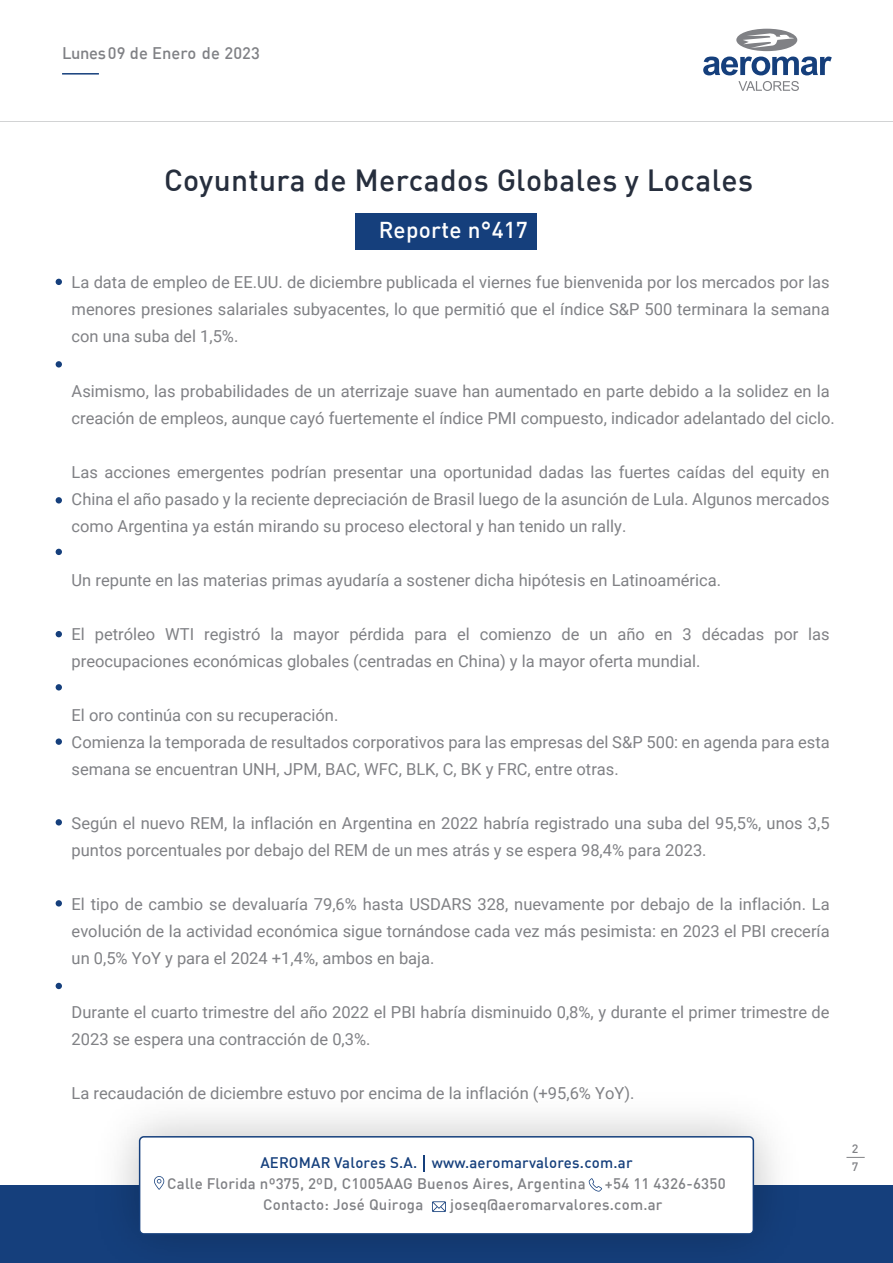
<style>
.page{position:relative;width:893px;height:1263px;background:#fff}
.page>*{position:absolute;margin:0;border:0;box-sizing:border-box;transform-origin:0 0}
.t1{font:500 30px "DIN";letter-spacing:.015em;color:#262e3d}
.t2{font:500 22.5px "DIN";letter-spacing:.015em;color:#fff}
.t3{font:16.5px/27px "Roboto";color:#808185}
.t4{font:500 16.5px "DIN";color:#808185}
.t5{font:500 15px "DIN";letter-spacing:.015em;color:#808185}
.t6{font:500 15px "DIN";letter-spacing:.015em;color:#153f7c}
.t7{font:500 12px "DIN";color:#808185}
</style>
<div class="page">
<hr style="left:0;top:121px;width:893px;height:1px;background:#808185">
<svg style="left:703px;top:57px;width:129px;height:18px"></svg>
<svg style="left:738px;top:81px;width:61px;height:10px"></svg>
<div style="left:736px;top:29px;width:61px;height:22px;background:#808185;border-radius:50%"></div>
<svg style="left:743px;top:33px;width:51px;height:15px"></svg>
<hr style="left:62px;top:73px;width:37px;height:2px;background:#153f7c">
<div style="left:356px;top:213px;width:181px;height:36px;background:#153f7c"></div>
<div style="left:0;top:1185px;width:893px;height:78px;background:#153f7c"></div>
<div style="left:140px;top:1137px;width:613px;height:97px;background:#fff;border-radius:4px"></div>
<div style="left:139px;top:1136px;width:615px;height:98px;border:2px solid #153f7c;border-radius:4px"></div>
<svg style="left:424px;top:1155px;width:1px;height:17px"></svg>
<svg style="left:432px;top:1201px;width:14px;height:11px"></svg>
<svg style="left:589px;top:1178px;width:13px;height:13px"></svg>
<svg style="left:154px;top:1176px;width:10px;height:14px"></svg>
<svg style="left:846px;top:1157px;width:19px;height:1px"></svg>
<svg style="left:56px;top:279px;width:6px;height:6px"></svg>
<svg style="left:56px;top:631px;width:6px;height:6px"></svg>
<svg style="left:56px;top:983px;width:6px;height:6px"></svg>
<svg style="left:56px;top:684px;width:6px;height:6px"></svg>
<div style="left:56px;top:738px;width:6px;height:7px;background:#153f7c;border-radius:50%"></div>
<svg style="left:56px;top:819px;width:6px;height:6px"></svg>
<svg style="left:56px;top:900px;width:6px;height:6px"></svg>
<svg style="left:56px;top:497px;width:6px;height:6px"></svg>
<svg style="left:56px;top:361px;width:6px;height:6px"></svg>
<svg style="left:56px;top:549px;width:6px;height:6px"></svg>
<p class="t4" style="left:62px;top:43px;width:199px">Lunes09 de Enero de 2023</p>
<h1 class="t1" style="left:164px;top:161px;width:590px">Coyuntura de Mercados Globales y Locales</h1>
<h2 class="t2" style="left:379px;top:216px;width:151px">Reporte n°417</h2>
<p class="t3" style="left:72px;top:268px;width:760px;text-align:justify">La data de empleo de EE.UU. de diciembre publicada el viernes fue bienvenida por los mercados por las menores presiones salariales subyacentes, lo que permitió que el índice S&amp;P 500 terminara la semana con una suba del 1,5%.</p>
<p class="t3" style="left:72px;top:376px;width:765px">Asimismo, las probabilidades de un aterrizaje suave han aumentado en parte debido a la solidez en la creación de empleos, aunque cayó fuertemente el índice PMI compuesto, indicador adelantado del ciclo.</p>
<p class="t3" style="left:72px;top:457px;width:760px;text-align:justify">Las acciones emergentes podrían presentar una oportunidad dadas las fuertes caídas del equity en China el año pasado y la reciente depreciación de Brasil luego de la asunción de Lula. Algunos mercados como Argentina ya están mirando su proceso electoral y han tenido un rally.</p>
<p class="t3" style="left:72px;top:565px;width:651px">Un repunte en las materias primas ayudaría a sostener dicha hipótesis en Latinoamérica.</p>
<p class="t3" style="left:72px;top:619px;width:760px">El petróleo WTI registró la mayor pérdida para el comienzo de un año en 3 décadas por las preocupaciones económicas globales (centradas en China) y la mayor oferta mundial.</p>
<p class="t3" style="left:72px;top:700px;width:760px">El oro continúa con su recuperación.<br>Comienza la temporada de resultados corporativos para las empresas del S&amp;P 500: en agenda para esta semana se encuentran UNH, JPM, BAC, WFC, BLK, C, BK y FRC, entre otras.</p>
<p class="t3" style="left:72px;top:808px;width:760px">Según el nuevo REM, la inflación en Argentina en 2022 habría registrado una suba del 95,5%, unos 3,5 puntos porcentuales por debajo del REM de un mes atrás y se espera 98,4% para 2023.</p>
<p class="t3" style="left:72px;top:889px;width:760px;text-align:justify">El tipo de cambio se devaluaría 79,6% hasta USDARS 328, nuevamente por debajo de la inflación. La evolución de la actividad económica sigue tornándose cada vez más pesimista: en 2023 el PBI crecería un 0,5% YoY y para el 2024 +1,4%, ambos en baja.</p>
<p class="t3" style="left:72px;top:997px;width:760px">Durante el cuarto trimestre del año 2022 el PBI habría disminuido 0,8%, y durante el primer trimestre de<br>2023 se espera una contracción de 0,3%.</p>
<p class="t3" style="left:72px;top:1078px;width:564px">La recaudación de diciembre estuvo por encima de la inflación (+95,6% YoY).</p>
<p class="t7" style="left:852px;top:1141px;width:8px">2</p>
<p class="t6" style="left:260px;top:1153px;width:374px">AEROMAR Valores S.A. www.aeromarvalores.com.ar</p>
<p class="t7" style="left:852px;top:1159px;width:8px">7</p>
<p class="t5" style="left:167px;top:1174px;width:420px">Calle Florida nº375, 2ºD, C1005AAG Buenos Aires, Argentina</p>
<p class="t5" style="left:605px;top:1174px;width:122px">+54 11 4326-6350</p>
<p class="t5" style="left:263px;top:1195px;width:162px">Contacto: José Quiroga</p>
<p class="t5" style="left:450px;top:1195px;width:214px">joseq@aeromarvalores.com.ar</p>
</div>
